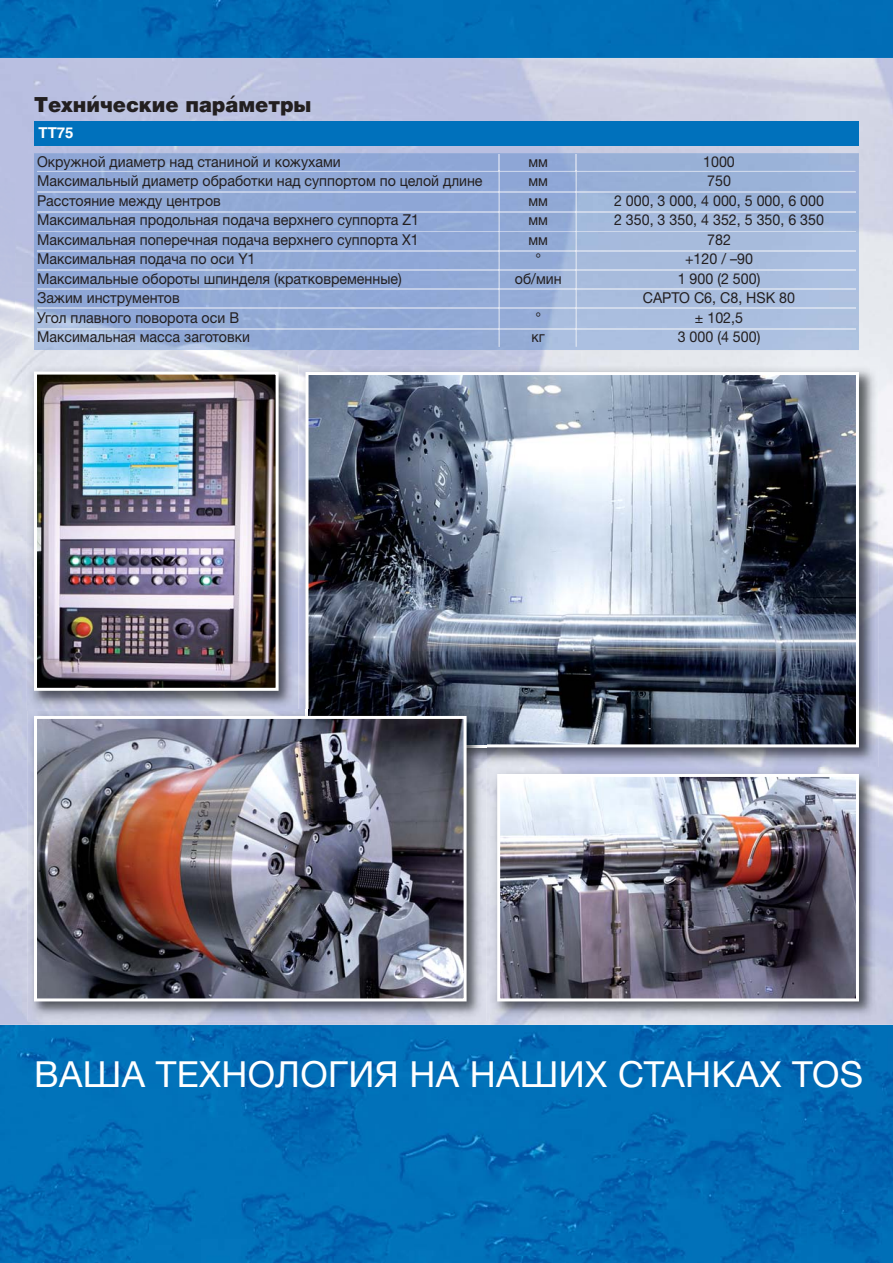
<style>
.page{position:relative;width:893px;height:1263px;background:#fff}
.page>*{position:absolute;margin:0;border:0;box-sizing:border-box;transform-origin:0 0}
.t1{font:36px "Helvetica Neue LTCYR";letter-spacing:.01em;color:#fff}
.t2{font:900 21px "Helvetica Neue LTCYR";color:#231f20}
.t3{font:15px "Helvetica Neue LTCYR";color:#231f20;scale:.95 1}
.t4{font:700 15px "Helvetica CE";color:#fff}
.s1{font-family:"Lucida Grande";font-weight:400}
</style>
<div class="page">
<img style="left:0;top:0;width:893px;height:1263px">
<img style="left:0;top:58px;width:893px;height:967px">
<img style="left:0;top:182px;width:15px;height:176px">
<img style="left:34px;top:153px;width:825px;height:197px">
<div style="left:34px;top:121px;width:825px;height:25px;background:#0071bc"></div>
<img style="left:37px;top:171px;width:818px;height:1px">
<img style="left:499px;top:172px;width:1px;height:175px">
<svg style="left:499px;top:154px;width:1px;height:18px"></svg>
<img style="left:576px;top:172px;width:1px;height:175px">
<svg style="left:576px;top:154px;width:1px;height:18px"></svg>
<img style="left:37px;top:192px;width:818px;height:1px">
<img style="left:37px;top:211px;width:818px;height:1px">
<img style="left:37px;top:231px;width:818px;height:1px">
<img style="left:37px;top:250px;width:818px;height:1px">
<img style="left:37px;top:269px;width:818px;height:1px">
<img style="left:37px;top:289px;width:818px;height:1px">
<img style="left:37px;top:307px;width:818px;height:1px">
<img style="left:37px;top:328px;width:818px;height:1px">
<img style="left:299px;top:365px;width:579px;height:402px">
<img style="left:309px;top:376px;width:546px;height:367px">
<div style="left:305px;top:372px;width:554px;height:375px;border:3px solid #fff"></div>
<img style="left:27px;top:365px;width:271px;height:344px">
<img style="left:38px;top:376px;width:237px;height:311px">
<div style="left:34px;top:372px;width:245px;height:319px;border:3px solid #fff"></div>
<img style="left:27px;top:709px;width:459px;height:312px">
<img style="left:299px;top:709px;width:187px;height:58px">
<img style="left:38px;top:720px;width:425px;height:277px">
<div style="left:34px;top:716px;width:433px;height:285px;border:3px solid #fff"></div>
<img style="left:490px;top:767px;width:389px;height:254px">
<img style="left:501px;top:778px;width:354px;height:219px">
<div style="left:497px;top:774px;width:362px;height:227px;border:3px solid #fff"></div>
<h2 class="t2" style="left:34px;top:97px;width:279px">Tехни<span class="s1">́</span>ческие пара<span class="s1">́</span>метры</h2>
<p class="t4" style="left:39px;top:127px;width:36px">TT75</p>
<p class="t3" style="left:37px;top:153px;width:321px">Окружной диаметр над станиной и кожухами</p>
<p class="t3" style="left:528px;top:153px;width:22px">мм</p>
<p class="t3" style="left:703px;top:153px;width:35px">1000</p>
<p class="t3" style="left:37px;top:172px;width:471px">Максимальный диаметр обработки над суппортом по целой длине</p>
<p class="t3" style="left:528px;top:172px;width:22px">мм</p>
<p class="t3" style="left:707px;top:172px;width:27px">750</p>
<p class="t3" style="left:37px;top:192px;width:195px">Расстояние между центров</p>
<p class="t3" style="left:528px;top:192px;width:22px">мм</p>
<p class="t3" style="left:614px;top:192px;width:223px">2 000, 3 000, 4 000, 5 000, 6 000</p>
<p class="t3" style="left:37px;top:211px;width:404px">Максимальная продольная подача верхнего суппорта Z1</p>
<p class="t3" style="left:528px;top:211px;width:22px">мм</p>
<p class="t3" style="left:614px;top:211px;width:223px">2 350, 3 350, 4 352, 5 350, 6 350</p>
<p class="t3" style="left:37px;top:231px;width:403px">Максимальная поперечная подача верхнего суппорта X1</p>
<p class="t3" style="left:528px;top:231px;width:22px">мм</p>
<p class="t3" style="left:707px;top:231px;width:27px">782</p>
<p class="t3" style="left:37px;top:250px;width:231px">Максимальная подача по оси Y1</p>
<p class="t3" style="left:535px;top:250px;width:8px">°</p>
<p class="t3" style="left:685px;top:250px;width:73px">+120 / –90</p>
<p class="t3" style="left:37px;top:270px;width:385px">Максимальные обороты шпинделя (кратковременные)</p>
<p class="t3" style="left:515px;top:270px;width:51px">об/мин</p>
<p class="t3" style="left:678px;top:270px;width:88px">1 900 (2 500)</p>
<p class="t3" style="left:37px;top:289px;width:152px">Зажим инструментов</p>
<p class="t3" style="left:643px;top:289px;width:162px">CAPTO C6, C8, HSK 80</p>
<p class="t3" style="left:37px;top:309px;width:214px">Угол плавного поворота оси B</p>
<p class="t3" style="left:535px;top:309px;width:8px">°</p>
<p class="t3" style="left:695px;top:309px;width:52px">± 102,5</p>
<p class="t3" style="left:37px;top:328px;width:226px">Максимальная масса заготовки</p>
<p class="t3" style="left:532px;top:328px;width:16px">кг</p>
<p class="t3" style="left:678px;top:328px;width:88px">3 000 (4 500)</p>
<h1 class="t1" style="left:34px;top:1054px;width:831px">ВАША ТЕХНОЛОГИЯ НА НАШИХ СТАНКАХ TOS</h1>
</div>
